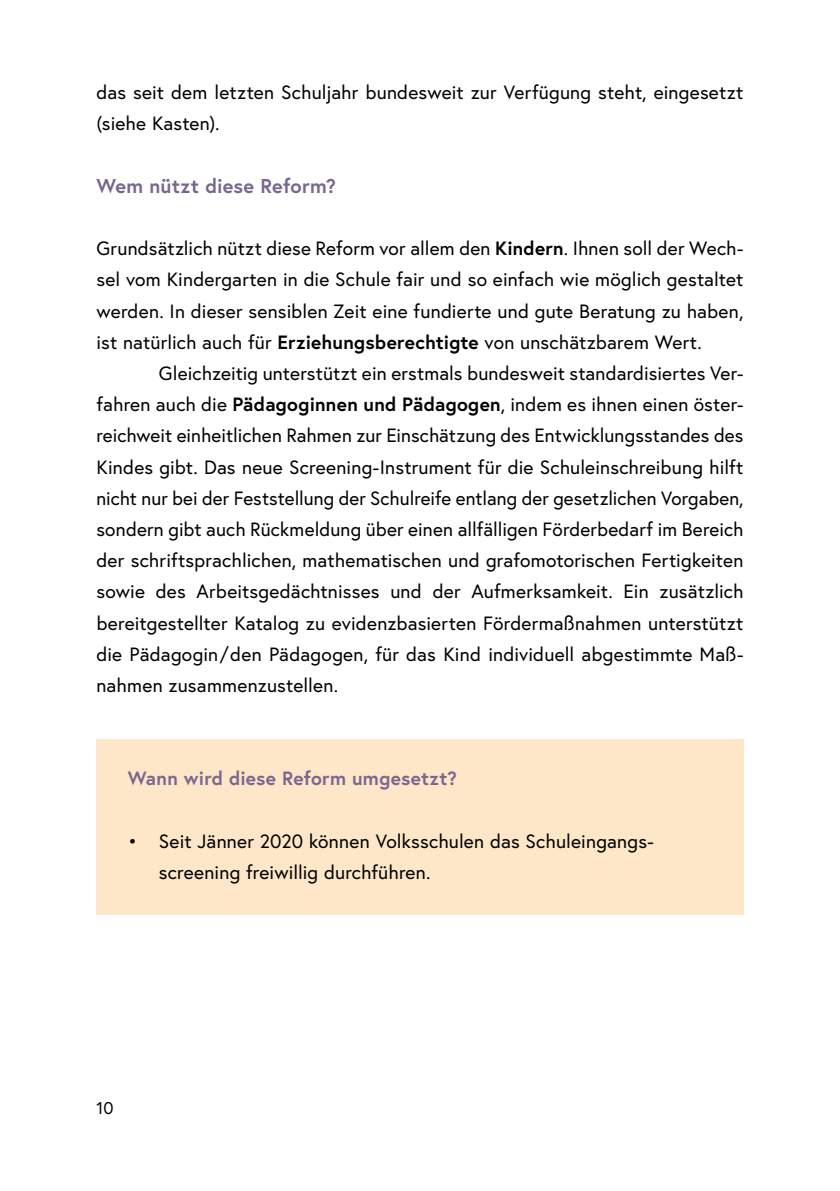
<style>
.page{position:relative;width:840px;height:1191px;background:#fff}
.page>*{position:absolute;margin:0;border:0;box-sizing:border-box;transform-origin:0 0}
.h2_sieht_wie_h4_aus_ohne_numm{font:700 20px "Europa Austria";letter-spacing:.01em;color:#79668e}
.p_Erstzeileneinzug{font:19.2px/31.2px "Europa Austria";letter-spacing:.01em;color:#000;text-align:justify}
.p_Abstand_danach{font:19.2px/31.2px "Europa Austria";letter-spacing:.01em;color:#000}
.Infobox_p_Infobox_Titel{font:700 19.2px "Europa Austria";letter-spacing:.015em;color:#79668e}
.t1{font:17px "Europa Austria";color:#000}
.s1{font-weight:700}
</style>
<div class="page">
<div style="left:96px;top:739px;width:647px;height:82px;background:#fee7c8"></div>
<div style="left:96px;top:801px;width:647px;height:113px;background:#fee7c8"></div>
<p class="p_Abstand_danach" style="left:96px;top:77px;width:648px">das seit dem letzten Schuljahr bundesweit zur Verfügung steht, eingesetzt (siehe Kasten).</p>
<h2 class="h2_sieht_wie_h4_aus_ohne_numm" style="left:96px;top:172px;width:241px">Wem nützt diese Reform?</h2>
<p class="p_Erstzeileneinzug" style="left:96px;top:232px;width:648px">Grundsätzlich nützt diese Reform vor allem den <span class="s1">Kindern</span>. Ihnen soll der Wech&shy;sel vom Kindergarten in die Schule fair und so einfach wie möglich gestaltet werden. In dieser sensiblen Zeit eine fundierte und gute Beratung zu haben, ist natürlich auch für <span class="s1">Erziehungsberechtigte</span> von unschätzbarem Wert.</p>
<p class="p_Erstzeileneinzug" style="left:96px;top:357px;width:648px;text-indent:62px">Gleichzeitig unterstützt ein erstmals bundesweit standardisiertes Ver&shy;fahren auch die <span class="s1">Pädagoginnen und Pädagogen</span>, indem es ihnen einen öster&shy;reichweit einheitlichen Rahmen zur Einschätzung des Entwicklungsstandes des Kindes gibt. Das neue Screening-Instrument für die Schuleinschreibung hilft nicht nur bei der Feststellung der Schulreife entlang der gesetzlichen Vorgaben, sondern gibt auch Rückmeldung über einen allfälligen Förderbedarf im Bereich der schriftsprachlichen, mathematischen und grafomotorischen Fertigkeiten sowie des Arbeitsgedächtnisses und der Aufmerksamkeit. Ein zusätzlich bereitgestellter Katalog zu evidenzbasierten Fördermaßnahmen unterstützt die Pädagogin/den Pädagogen, für das Kind individuell abgestimmte Maß&shy;nahmen zusammenzustellen.</p>
<p class="Infobox_p_Infobox_Titel" style="left:128px;top:765px;width:330px">Wann wird diese Reform umgesetzt?</p>
<p class="p_Erstzeileneinzug" style="left:159px;top:825px;width:496px;text-indent:-31px">• Seit Jänner 2020 können Volksschulen das Schuleingangs&shy;screening freiwillig durchführen.</p>
<p class="t1" style="left:96px;top:1096px;width:19px">10</p>
</div>
